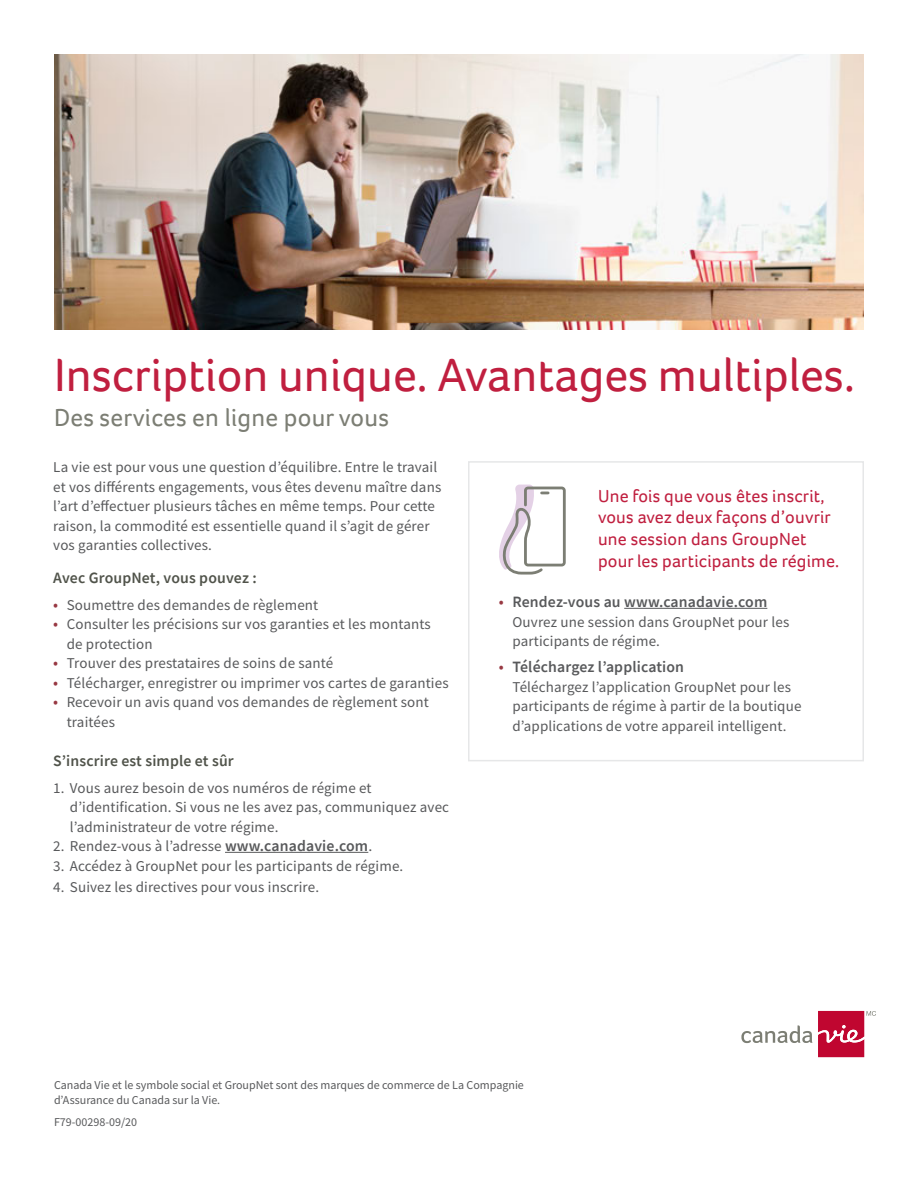
<style>
.page{position:relative;width:918px;height:1188px;background:#fff}
.page>*{position:absolute;margin:0;border:0;box-sizing:border-box;transform-origin:0 0}
.t1{font:48px "Foco";color:#c01f3f}
.t2{font:25.5px "Foco";letter-spacing:.01em;color:#7c7e74}
.t3{font:18px/21.6px "Foco";letter-spacing:.01em;color:#c01f3f}
.t4{font:600 15.75px "Source Sans Pro";letter-spacing:.01em;color:#58595b}
.t5{font:600 15.75px "Source Sans Pro";letter-spacing:.01em;color:#50534a}
.t6{font:15px/19.5px "Source Sans Pro";letter-spacing:.01em;color:#58595b}
.t7{font:12px/15px "Source Sans Pro";color:#58595b}
.s1{font-size:16.5px;color:#983943}
.s2{font-weight:600;font-size:15.75px}
.s3{font-size:15.75px}
.s4{font-weight:400;font-size:16.5px;color:#983943}
</style>
<div class="page">
<hr style="left:225px;top:852px;width:143px;height:1px;background:#58595b">
<svg style="left:741px;top:1025px;width:71px;height:18px"></svg>
<svg style="left:818px;top:1011px;width:58px;height:46px"></svg>
<div style="left:468px;top:461px;width:396px;height:300px;border:2px solid #e6e7e8"></div>
<hr style="left:624px;top:608px;width:143px;height:1px;background:#58595b">
<svg style="left:499px;top:485px;width:67px;height:90px"></svg>
<img style="left:55px;top:55px;width:808px;height:275px">
<h1 class="t1" style="left:54px;top:343px;width:802px">Inscription unique. Avantages multiples.</h1>
<h2 class="t2" style="left:54px;top:400px;width:337px">Des services en ligne pour vous</h2>
<p class="t6" style="left:53px;top:458px;width:390px">La vie est pour vous une question d’équilibre. Entre le travail et vos différents engagements, vous êtes devenu maître dans l’art d’effectuer plusieurs tâches en même temps. Pour cette raison, la commodité est essentielle quand il s’agit de gérer vos garanties collectives.</p>
<p class="t5" style="left:53px;top:568px;width:205px">Avec GroupNet, vous pouvez :</p>
<p class="t6" style="left:53px;top:595px;width:267px"><span class="s1">•</span> Soumettre des demandes de règlement</p>
<p class="t6" style="left:67px;top:614px;width:366px;text-indent:-14px"><span class="s1">•</span> Consulter les précisions sur vos garanties et les montants de protection</p>
<p class="t6" style="left:53px;top:653px;width:282px"><span class="s1">•</span> Trouver des prestataires de soins de santé</p>
<p class="t6" style="left:53px;top:673px;width:397px"><span class="s1">•</span> Télécharger, enregistrer ou imprimer vos cartes de garanties</p>
<p class="t6" style="left:67px;top:692px;width:364px;text-indent:-14px"><span class="s1">•</span> Recevoir un avis quand vos demandes de règlement sont traitées</p>
<p class="t5" style="left:53px;top:751px;width:182px">S’inscrire est simple et sûr</p>
<p class="t6" style="left:70px;top:778px;width:381px;text-indent:-17px">1. Vous aurez besoin de vos numéros de régime et d’identification. Si vous ne les avez pas, communiquez avec l’administrateur de votre régime.</p>
<p class="t6" style="left:53px;top:836px;width:321px">2. Rendez-vous à l’adresse <span class="s2">www.canadavie.com</span><span class="s3">.</span></p>
<p class="t6" style="left:53px;top:856px;width:352px">3. Accédez à GroupNet pour les participants de régime.</p>
<p class="t6" style="left:53px;top:877px;width:267px">4. Suivez les directives pour vous inscrire.</p>
<p class="t3" style="left:598px;top:485px;width:243px">Une fois que vous êtes inscrit, vous avez deux façons d’ouvrir une session dans GroupNet pour les participants de régime.</p>
<p class="t4" style="left:499px;top:592px;width:270px"><span class="s4">•</span> Rendez-vous au www.canadavie.com</p>
<p class="t6" style="left:512px;top:612px;width:278px">Ouvrez une session dans GroupNet pour les participants de régime.</p>
<p class="t4" style="left:499px;top:657px;width:187px"><span class="s4">•</span> Téléchargez l’application</p>
<p class="t6" style="left:512px;top:677px;width:291px">Téléchargez l’application GroupNet pour les participants de régime à partir de la boutique d’applications de votre appareil intelligent.</p>
<p class="t7" style="left:54px;top:1077px;width:471px">Canada Vie et le symbole social et GroupNet sont des marques de commerce de La Compagnie d’Assurance du Canada sur la Vie.</p>
<p class="t7" style="left:54px;top:1114px;width:85px">F79-00298-09/20</p>
</div>
